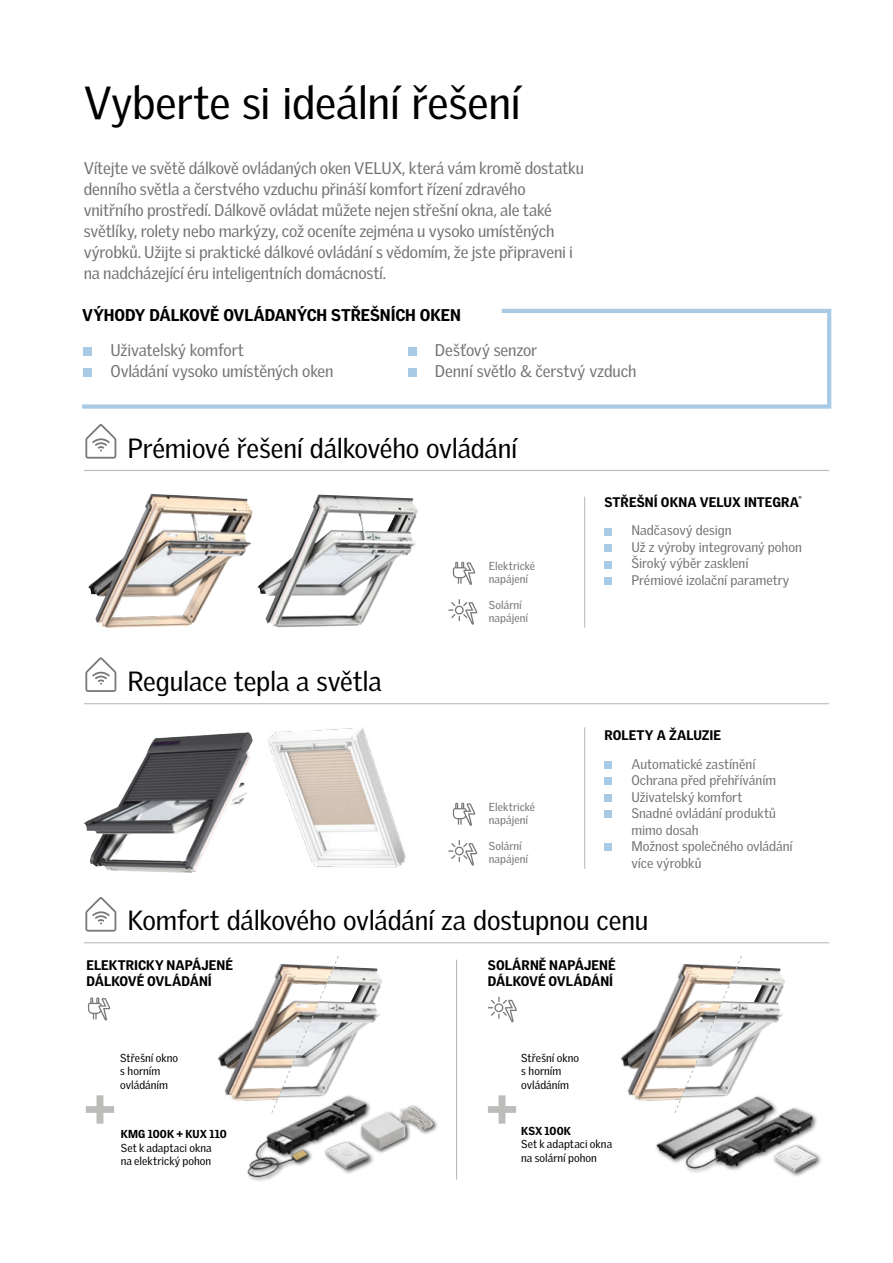
<style>
.page{position:relative;width:893px;height:1263px;background:#fff}
.page>*{position:absolute;margin:0;border:0;box-sizing:border-box;transform-origin:0 0}
.t1{font:45px "Velux Gothic";letter-spacing:-.01em;color:#000}
.t2{font:27px "Velux Gothic";letter-spacing:-.01em;color:#000}
.t3{font:16.5px/21px "Velux Gothic";letter-spacing:-.01em;color:#737371}
.t4{font:900 16.5px "Velux Gothic";letter-spacing:-.005em;color:#000}
.t5{font:13.5px/16.5px "Velux Gothic";color:#737371}
.t6{font:900 13.5px/16.5px "Velux Gothic";letter-spacing:.005em;color:#000}
.t7{font:11.25px/13.5px "Velux Gothic";letter-spacing:.005em;color:#000}
.t8{font:11.25px/13.5px "Velux Gothic";letter-spacing:.005em;color:#737371}
.t9{font:900 11.25px "Velux Gothic";letter-spacing:.01em;color:#000}
.s1{font-weight:400;color:#737371}
</style>
<div class="page">
<svg style="left:82px;top:308px;width:750px;height:101px"></svg>
<svg style="left:86px;top:1095px;width:28px;height:28px"></svg>
<svg style="left:488px;top:1095px;width:28px;height:28px"></svg>
<img style="left:247px;top:1098px;width:127px;height:83px">
<div style="left:359px;top:1104px;width:79px;height:51px;background:#000;opacity:.75"></div>
<img style="left:361px;top:1106px;width:72px;height:43px">
<img style="left:218px;top:989px;width:119px;height:127px">
<img style="left:339px;top:966px;width:43px;height:132px">
<svg style="left:271px;top:956px;width:68px;height:158px"></svg>
<svg style="left:85px;top:897px;width:31px;height:34px"></svg>
<svg style="left:85px;top:657px;width:31px;height:35px"></svg>
<svg style="left:85px;top:424px;width:31px;height:35px"></svg>
<img style="left:88px;top:494px;width:165px;height:134px">
<img style="left:258px;top:494px;width:160px;height:133px">
<svg style="left:453px;top:803px;width:22px;height:23px"></svg>
<svg style="left:453px;top:562px;width:22px;height:23px"></svg>
<svg style="left:88px;top:997px;width:22px;height:23px"></svg>
<svg style="left:448px;top:840px;width:29px;height:26px"></svg>
<svg style="left:448px;top:599px;width:29px;height:26px"></svg>
<img style="left:655px;top:1098px;width:162px;height:74px">
<img style="left:766px;top:1135px;width:56px;height:42px">
<img style="left:621px;top:989px;width:119px;height:127px">
<img style="left:742px;top:966px;width:43px;height:132px">
<svg style="left:674px;top:956px;width:68px;height:158px"></svg>
<svg style="left:488px;top:997px;width:29px;height:25px"></svg>
<div style="left:604px;top:528px;width:8px;height:7px;background:#a9cae4"></div>
<div style="left:604px;top:544px;width:8px;height:8px;background:#a9cae4"></div>
<div style="left:604px;top:561px;width:8px;height:7px;background:#a9cae4"></div>
<div style="left:604px;top:577px;width:8px;height:8px;background:#a9cae4"></div>
<div style="left:604px;top:761px;width:8px;height:7px;background:#a9cae4"></div>
<div style="left:604px;top:777px;width:8px;height:8px;background:#a9cae4"></div>
<div style="left:604px;top:794px;width:8px;height:7px;background:#a9cae4"></div>
<div style="left:604px;top:810px;width:8px;height:8px;background:#a9cae4"></div>
<div style="left:604px;top:843px;width:8px;height:8px;background:#a9cae4"></div>
<hr style="left:84px;top:470px;width:745px;height:1px;background:#bcbdbb">
<hr style="left:584px;top:497px;width:1px;height:130px;background:#bcbdbb">
<hr style="left:584px;top:727px;width:1px;height:142px;background:#bcbdbb">
<hr style="left:456px;top:960px;width:1px;height:219px;background:#bcbdbb">
<hr style="left:84px;top:703px;width:745px;height:1px;background:#bcbdbb">
<hr style="left:84px;top:942px;width:745px;height:1px;background:#bcbdbb">
<img style="left:240px;top:728px;width:166px;height:140px">
<img style="left:122px;top:732px;width:125px;height:67px">
<div style="left:84px;top:347px;width:8px;height:9px;background:#a9cae4"></div>
<div style="left:84px;top:368px;width:8px;height:9px;background:#a9cae4"></div>
<div style="left:408px;top:347px;width:8px;height:9px;background:#a9cae4"></div>
<div style="left:408px;top:368px;width:8px;height:9px;background:#a9cae4"></div>
<h1 class="t1" style="left:84px;top:77px;width:439px">Vyberte si ideální řešení</h1>
<p class="t3" style="left:84px;top:157px;width:502px">Vítejte ve světě dálkově ovládaných oken VELUX, která vám kromě dostatku denního světla a čerstvého vzduchu přináší komfort řízení zdravého vnitřního prostředí. Dálkově ovládat můžete nejen střešní okna, ale také světlíky, rolety nebo markýzy, což oceníte zejména u vysoko umístěných výrobků. Užijte si praktické dálkové ovládání s vědomím, že jste připraveni i na nadcházející éru inteligentních domácností.</p>
<p class="t4" style="left:82px;top:306px;width:380px">VÝHODY DÁLKOVĚ OVLÁDANÝCH STŘEŠNÍCH OKEN</p>
<p class="t3" style="left:111px;top:339px;width:224px">Uživatelský komfort<br>Ovládání vysoko umístěných oken</p>
<p class="t3" style="left:435px;top:339px;width:203px">Dešťový senzor<br>Denní světlo &amp; čerstvý vzduch</p>
<h2 class="t2" style="left:128px;top:432px;width:391px">Prémiové řešení dálkového ovládání</h2>
<p class="t8" style="left:489px;top:559px;width:48px">Elektrické napájení</p>
<h2 class="t2" style="left:128px;top:666px;width:256px">Regulace tepla a světla</h2>
<p class="t8" style="left:489px;top:598px;width:41px">Solární napájení</p>
<p class="t8" style="left:489px;top:799px;width:48px">Elektrické napájení</p>
<p class="t8" style="left:489px;top:839px;width:41px">Solární napájení</p>
<p class="t6" style="left:631px;top:488px;width:172px;line-height:28.5px;text-indent:-27px">STŘEŠNÍ OKNA VELUX INTEGRA<sup>®<br></sup><span class="s1">Nadčasový design</span></p>
<p class="t5" style="left:631px;top:538px;width:172px">Už z výroby integrovaný pohon<br>Široký výběr zasklení<br>Prémiové izolační parametry</p>
<p class="t6" style="left:604px;top:727px;width:118px">ROLETY A ŽALUZIE</p>
<p class="t5" style="left:631px;top:755px;width:163px">Automatické zastínění<br>Ochrana před přehříváním<br>Uživatelský komfort<br>Snadné ovládání produktů mimo dosah<br>Možnost společného ovládání více výrobků</p>
<h2 class="t2" style="left:128px;top:904px;width:522px">Komfort dálkového ovládání za dostupnou cenu</h2>
<p class="t6" style="left:87px;top:956px;width:148px">ELEKTRICKY NAPÁJENÉ<br>DÁLKOVÉ OVLÁDÁNÍ</p>
<p class="t6" style="left:488px;top:957px;width:129px">SOLÁRNĚ NAPÁJENÉ<br>DÁLKOVÉ OVLÁDÁNÍ</p>
<p class="t7" style="left:120px;top:1051px;width:59px">Střešní okno s horním ovládáním</p>
<p class="t7" style="left:521px;top:1051px;width:59px">Střešní okno s horním ovládáním</p>
<p class="t9" style="left:121px;top:1128px;width:107px">KMG 100K + KUX 110</p>
<p class="t7" style="left:121px;top:1141px;width:92px">Set k adaptaci okna na elektrický pohon</p>
<p class="t9" style="left:521px;top:1124px;width:51px">KSX 100K</p>
<p class="t7" style="left:521px;top:1137px;width:92px">Set k adaptaci okna na solární pohon</p>
</div>
